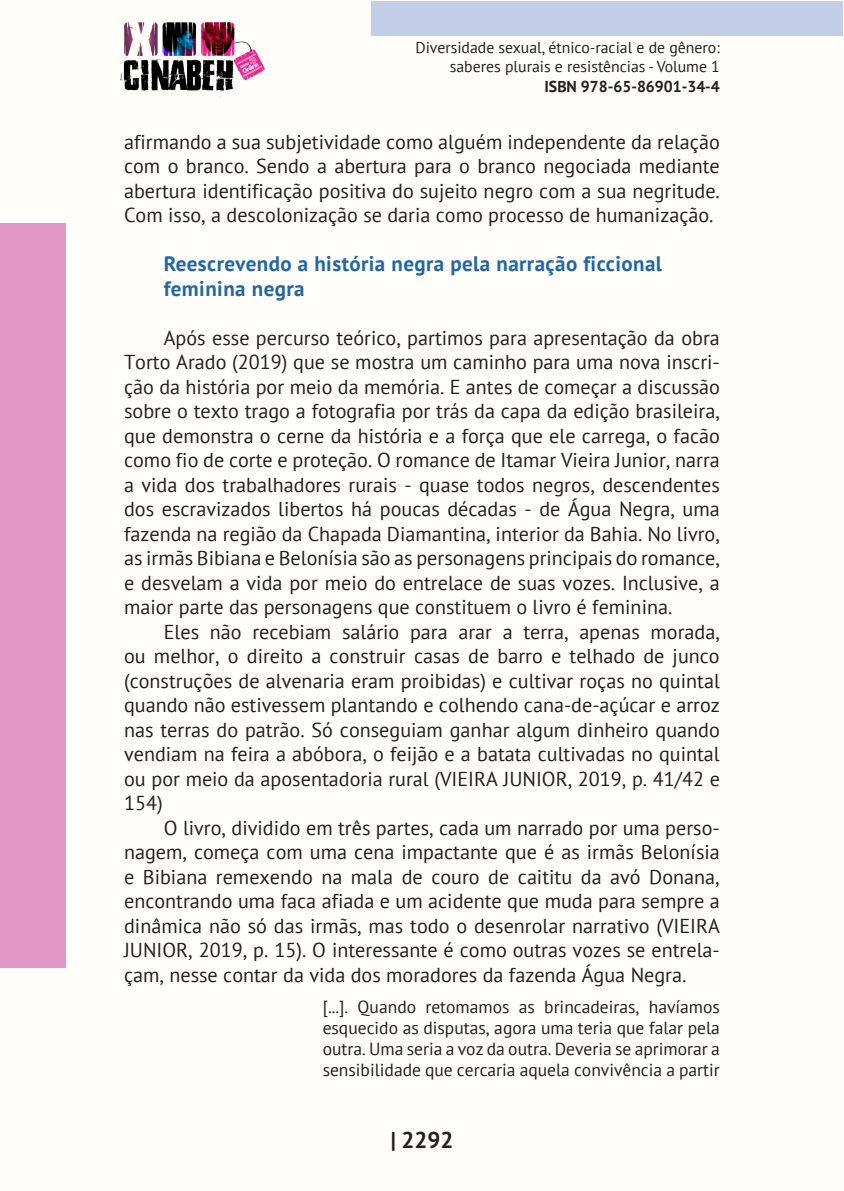
<style>
.page{position:relative;width:844px;height:1191px;background:#fff}
.page>*{position:absolute;margin:0;border:0;box-sizing:border-box;transform-origin:0 0}
.t1{font:700 22.75px "PT Sans";color:#231f20}
.SUBTÍTULO2{font:700 21px/24.5px "PT Sans";letter-spacing:.02em;color:#2266a6}
._8_CORPO{font:20.12px/24.5px "PT Sans";color:#231f20;text-align:justify}
._10_CITACAO{font:17.5px/21px "PT Sans";color:#231f20;text-align:justify}
.t2{font:15.75px/18.9px "PT Sans";color:#231f20;text-align:right}
.t3{font:700 15.75px "PT Sans";color:#231f20}
</style>
<div class="page">
<div style="left:0;top:0;width:843px;height:1191px;background:#fffefa"></div>
<div style="left:371px;top:1px;width:471px;height:35px;background:#c2cde7"></div>
<div style="left:0;top:223px;width:65px;height:744px;background:#e198c7"></div>
<img style="left:120px;top:22px;width:144px;height:75px">
<p class="t2" style="left:415px;top:38px;width:306px">Diversidade sexual, étnico-racial e de gênero: saberes plurais e resistências - Volume 1</p>
<p class="t3" style="left:544px;top:76px;width:177px">ISBN 978-65-86901-34-4</p>
<p class="_8_CORPO" style="left:124px;top:129px;width:597px">afirmando a sua subjetividade como alguém independente da relação com o branco. Sendo a abertura para o branco negociada mediante abertura identificação positiva do sujeito negro com a sua negritude.<br>Com isso, a descolonização se daria como processo de humanização.</p>
<p class="SUBTÍTULO2" style="left:164px;top:251px;width:499px">Reescrevendo a história negra pela narração ficcional feminina negra</p>
<p class="_8_CORPO" style="left:124px;top:325px;width:597px;text-indent:40px">Após esse percurso teórico, partimos para apresentação da obra Torto Arado (2019) que se mostra um caminho para uma nova inscri&shy;ção da história por meio da memória. E antes de começar a discussão sobre o texto trago a fotografia por trás da capa da edição brasileira, que demonstra o cerne da história e a força que ele carrega, o facão como fio de corte e proteção. O romance de Itamar Vieira Junior, narra a vida dos trabalhadores rurais - quase todos negros, descendentes dos escravizados libertos há poucas décadas - de Água Negra, uma fazenda na região da Chapada Diamantina, interior da Bahia. No livro, as irmãs Bibiana e Belonísia são as personagens principais do romance, e desvelam a vida por meio do entrelace de suas vozes. Inclusive, a maior parte das personagens que constituem o livro é feminina.</p>
<p class="_8_CORPO" style="left:124px;top:619px;width:597px;text-indent:40px">Eles não recebiam salário para arar a terra, apenas morada, ou melhor, o direito a construir casas de barro e telhado de junco (construções de alvenaria eram proibidas) e cultivar roças no quintal quando não estivessem plantando e colhendo cana-de-açúcar e arroz nas terras do patrão. Só conseguiam ganhar algum dinheiro quando vendiam na feira a abóbora, o feijão e a batata cultivadas no quintal ou por meio da aposentadoria rural (VIEIRA JUNIOR, 2019, p. 41/42 e 154)</p>
<p class="_8_CORPO" style="left:124px;top:815px;width:597px;text-indent:40px">O livro, dividido em três partes, cada um narrado por uma perso&shy;nagem, começa com uma cena impactante que é as irmãs Belonísia e Bibiana remexendo na mala de couro de caititu da avó Donana, encontrando uma faca afiada e um acidente que muda para sempre a dinâmica não só das irmãs, mas todo o desenrolar narrativo (VIEIRA JUNIOR, 2019, p. 15). O interessante é como outras vozes se entrela&shy;çam, nesse contar da vida dos moradores da fazenda Água Negra.</p>
<p class="_10_CITACAO" style="left:322px;top:995px;width:398px">[...]. Quando retomamos as brincadeiras, havíamos esquecido as disputas, agora uma teria que falar pela outra. Uma seria a voz da outra. Deveria se aprimorar a sensibilidade que cercaria aquela convivência a partir</p>
<p class="t1" style="left:390px;top:1125px;width:64px">| 2292</p>
</div>
